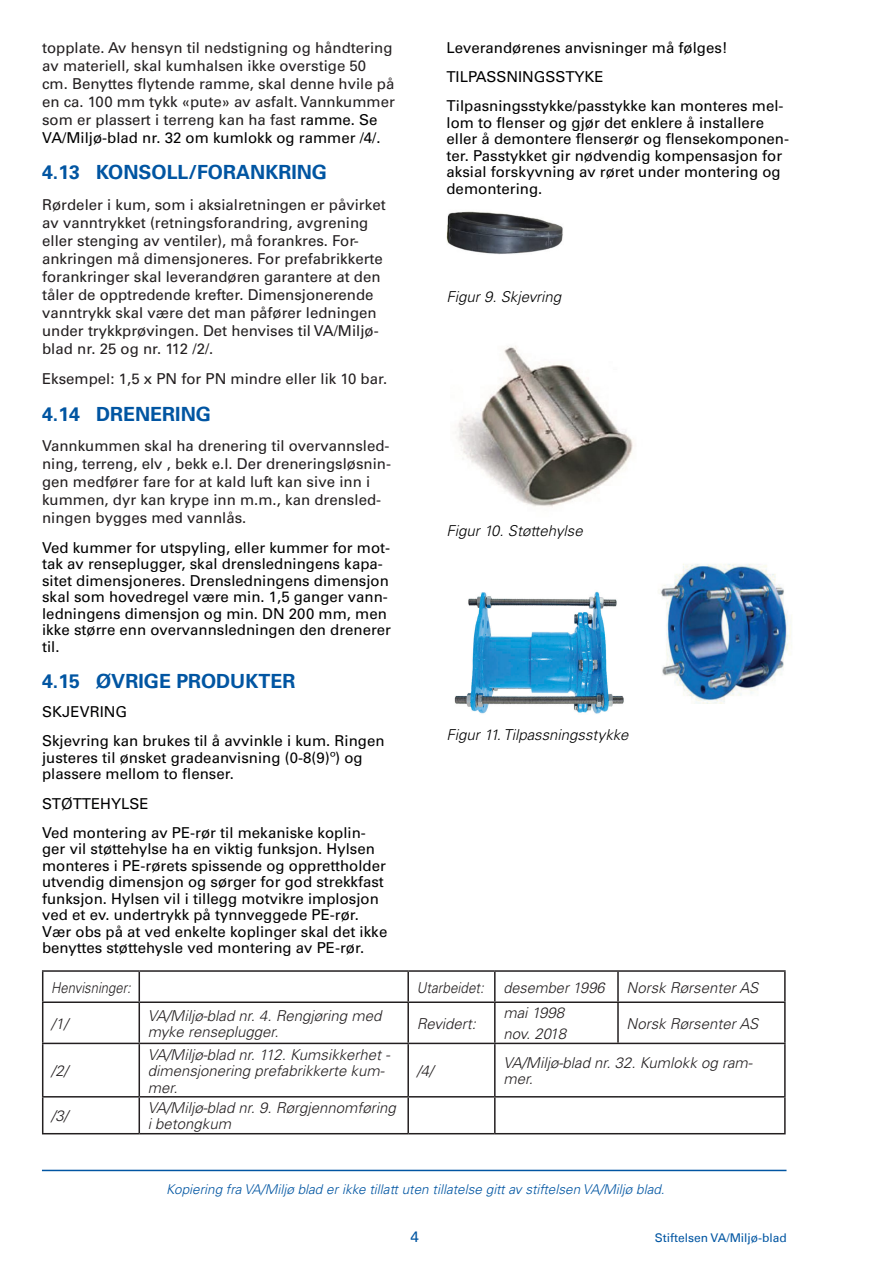
<style>
.page{position:relative;width:893px;height:1263px;background:#fff}
.page>*{position:absolute;margin:0;border:0;box-sizing:border-box;transform-origin:0 0}
.Brødtekst{font:700 19.5px "Univers LT";color:#0155a2}
.Brødtekst-2{font:15px/16.5px "Univers LT";color:#000001}
.Brødtekst-3{font:15px/18px "Univers LT";color:#231f20}
.henvisninger{font:italic 300 15px/16.5px "Univers LT";color:#231f20}
.Brødtekst-4{font:italic 300 15px "Univers LT";color:#000001}
.henvisninger-2{font:italic 300 15px "Univers LT";color:#231f20;scale:.87 1}
.henvisninger-3{font:italic 300 15px "Univers LT";color:#231f20;scale:.9 1}
.t1{font:15px "Univers LT";color:#0155a2}
.t2{font:italic 300 13.5px "Univers LT";color:#0155a2}
.t3{font:12px "Univers Com 55 Roman";color:#0155a2}
.s1{color:#000001}
</style>
<div class="page">
<hr style="left:42px;top:970px;width:97px;height:2px;background:#231f20">
<svg style="left:42px;top:972px;width:1px;height:29px"></svg>
<hr style="left:139px;top:970px;width:269px;height:2px;background:#231f20">
<svg style="left:139px;top:972px;width:1px;height:29px"></svg>
<hr style="left:408px;top:970px;width:87px;height:2px;background:#231f20">
<hr style="left:407px;top:972px;width:2px;height:29px;background:#231f20">
<hr style="left:495px;top:970px;width:123px;height:2px;background:#231f20">
<hr style="left:494px;top:972px;width:2px;height:29px;background:#231f20">
<hr style="left:618px;top:970px;width:168px;height:2px;background:#231f20">
<hr style="left:617px;top:972px;width:2px;height:29px;background:#231f20">
<hr style="left:784px;top:972px;width:2px;height:29px;background:#231f20">
<hr style="left:42px;top:1001px;width:97px;height:2px;background:#231f20">
<hr style="left:42px;top:1003px;width:1px;height:40px;background:#231f20">
<hr style="left:139px;top:1001px;width:269px;height:2px;background:#231f20">
<hr style="left:139px;top:1003px;width:1px;height:40px;background:#231f20">
<hr style="left:408px;top:1001px;width:87px;height:2px;background:#231f20">
<hr style="left:407px;top:1003px;width:2px;height:40px;background:#231f20">
<hr style="left:495px;top:1001px;width:123px;height:2px;background:#231f20">
<hr style="left:494px;top:1003px;width:2px;height:40px;background:#231f20">
<hr style="left:618px;top:1001px;width:168px;height:2px;background:#231f20">
<hr style="left:617px;top:1003px;width:2px;height:40px;background:#231f20">
<hr style="left:784px;top:1003px;width:2px;height:40px;background:#231f20">
<hr style="left:42px;top:1043px;width:97px;height:1px;background:#231f20">
<hr style="left:42px;top:1044px;width:1px;height:52px;background:#231f20">
<hr style="left:139px;top:1043px;width:269px;height:1px;background:#231f20">
<hr style="left:139px;top:1044px;width:1px;height:52px;background:#231f20">
<hr style="left:408px;top:1043px;width:87px;height:1px;background:#231f20">
<hr style="left:407px;top:1044px;width:2px;height:52px;background:#231f20">
<hr style="left:495px;top:1043px;width:123px;height:1px;background:#231f20">
<hr style="left:494px;top:1044px;width:2px;height:52px;background:#231f20">
<hr style="left:618px;top:1043px;width:168px;height:1px;background:#231f20">
<hr style="left:784px;top:1044px;width:2px;height:52px;background:#231f20">
<hr style="left:42px;top:1096px;width:97px;height:1px;background:#231f20">
<hr style="left:42px;top:1097px;width:1px;height:36px;background:#231f20">
<hr style="left:139px;top:1096px;width:269px;height:1px;background:#231f20">
<hr style="left:139px;top:1097px;width:1px;height:36px;background:#231f20">
<hr style="left:408px;top:1096px;width:87px;height:1px;background:#231f20">
<hr style="left:407px;top:1097px;width:2px;height:36px;background:#231f20">
<hr style="left:495px;top:1096px;width:123px;height:1px;background:#231f20">
<hr style="left:494px;top:1097px;width:2px;height:36px;background:#231f20">
<hr style="left:618px;top:1096px;width:168px;height:1px;background:#231f20">
<hr style="left:784px;top:1097px;width:2px;height:36px;background:#231f20">
<hr style="left:42px;top:1133px;width:97px;height:1px;background:#231f20">
<hr style="left:139px;top:1133px;width:269px;height:1px;background:#231f20">
<hr style="left:408px;top:1133px;width:87px;height:1px;background:#231f20">
<hr style="left:495px;top:1133px;width:123px;height:1px;background:#231f20">
<hr style="left:618px;top:1133px;width:168px;height:1px;background:#231f20">
<hr style="left:42px;top:1170px;width:744px;height:1px;background:#0155a2">
<img style="left:446px;top:211px;width:117px;height:43px">
<img style="left:455px;top:346px;width:178px;height:161px">
<img style="left:454px;top:591px;width:170px;height:123px">
<img style="left:661px;top:563px;width:131px;height:141px">
<p class="Brødtekst-2" style="left:446px;top:39px;width:283px">Leverandørenes anvisninger må følges!</p>
<p class="Brødtekst-2" style="left:446px;top:68px;width:159px">TILPASSNINGSSTYKE</p>
<p class="Brødtekst-2" style="left:446px;top:98px;width:344px">Tilpasningsstykke/passtykke kan monteres mel&shy;lom to flenser og gjør det enklere å installere eller å demontere flenserør og flensekomponen&shy;ter. Passtykket gir nødvendig kompensasjon for aksial forskyvning av røret under montering og demontering.</p>
<p class="Brødtekst-3" style="left:42px;top:38px;width:354px">topplate. Av hensyn til nedstigning og håndtering av materiell, skal kumhalsen ikke overstige 50 cm. Benyttes flytende ramme, skal denne hvile på en ca. 100 mm tykk «pute» av asfalt. Vannkummer som er plassert i terreng kan ha fast <span class="s1">ramme. Se VA/Miljø-blad nr. 32 om kumlokk og rammer /4/.</span></p>
<p class="Brødtekst" style="left:42px;top:161px;width:286px">4.13 KONSOLL/FORANKRING</p>
<p class="Brødtekst-3" style="left:42px;top:195px;width:345px">Rørdeler i kum, som i aksialretningen er påvirket av vanntrykket (retningsforandring, avgrening eller stenging av ventiler), må forankres. For&shy;ankringen må dimensjoneres. For prefabrikkerte forankringer skal leverandøren garantere at den tåler de opptredende krefter. Dimensjonerende vanntrykk skal være det man påfører ledningen under trykkprøvingen. Det henvises til VA/Miljø&shy;blad nr. 25 og nr. 112 /2/.</p>
<p class="Brødtekst-3" style="left:42px;top:370px;width:347px">Eksempel: 1,5 x PN for PN mindre eller lik 10 bar.</p>
<p class="Brødtekst" style="left:42px;top:402px;width:170px">4.14 DRENERING</p>
<p class="Brødtekst-3" style="left:42px;top:437px;width:350px">Vannkummen skal ha drenering til overvannsled&shy;ning, terreng, elv , bekk e.l. Der dreneringsløsnin&shy;gen medfører fare for at kald luft kan sive inn i kummen, dyr kan krype inn m.m., kan drensled&shy;ningen bygges med vannlås.</p>
<p class="Brødtekst-2" style="left:42px;top:539px;width:350px">Ved kummer for utspyling, eller kummer for mot&shy;tak av renseplugger, skal drensledningens kapa&shy;sitet dimensjoneres. Drensledningens dimensjon skal som hovedregel være min. 1,5 ganger vann&shy;ledningens dimensjon og min. DN 200 mm, men ikke større enn overvannsledningen den drenerer til.</p>
<p class="Brødtekst" style="left:42px;top:669px;width:255px">4.15 ØVRIGE PRODUKTER</p>
<p class="Brødtekst-2" style="left:42px;top:703px;width:87px">SKJEVRING</p>
<p class="Brødtekst-2" style="left:42px;top:733px;width:344px">Skjevring kan brukes til å avvinkle i kum. Ringen justeres til ønsket gradeanvisning (0-8(9)º) og plassere mellom to flenser.</p>
<p class="Brødtekst-2" style="left:42px;top:795px;width:108px">STØTTEHYLSE</p>
<p class="Brødtekst-2" style="left:42px;top:824px;width:347px">Ved montering av PE-rør til mekaniske koplin&shy;ger vil støttehylse ha en viktig funksjon. Hylsen monteres i PE-rørets spissende og opprettholder utvendig dimensjon og sørger for god strekkfast funksjon. Hylsen vil i tillegg motvikre implosjon ved et ev. undertrykk på tynnveggede PE-rør.<br>Vær obs på at ved enkelte koplinger skal det ikke benyttes støttehysle ved montering av PE-rør.</p>
<p class="henvisninger-2" style="left:51px;top:978px;width:93px">Henvisninger:</p>
<p class="henvisninger-3" style="left:417px;top:978px;width:76px">Utarbeidet:</p>
<p class="henvisninger" style="left:503px;top:979px;width:103px">desember 1996</p>
<p class="henvisninger" style="left:626px;top:979px;width:133px">Norsk Rørsenter AS</p>
<p class="henvisninger" style="left:51px;top:1015px;width:18px">/1/</p>
<p class="henvisninger" style="left:148px;top:1007px;width:235px">VA/Miljø-blad nr. 4. Rengjøring med myke renseplugger.</p>
<p class="henvisninger" style="left:417px;top:1015px;width:61px">Revidert:</p>
<p class="Brødtekst-4" style="left:446px;top:287px;width:116px">Figur 9. Skjevring</p>
<p class="Brødtekst-4" style="left:446px;top:521px;width:138px">Figur 10. Støttehylse</p>
<p class="Brødtekst-4" style="left:446px;top:726px;width:183px">Figur 11. Tilpassningsstykke</p>
<p class="henvisninger" style="left:503px;top:1005px;width:62px">mai 1998</p>
<p class="henvisninger" style="left:503px;top:1025px;width:64px">nov. 2018</p>
<p class="henvisninger" style="left:626px;top:1015px;width:133px">Norsk Rørsenter AS</p>
<p class="henvisninger" style="left:51px;top:1062px;width:18px">/2/</p>
<p class="henvisninger" style="left:148px;top:1046px;width:243px">VA/Miljø-blad nr. 112. Kumsikkerhet - dimensjonering prefabrikkerte kum&shy;mer.</p>
<p class="henvisninger" style="left:51px;top:1108px;width:18px">/3/</p>
<p class="henvisninger" style="left:148px;top:1099px;width:250px">VA/Miljø-blad nr. 9. Rørgjennomføring i betongkum</p>
<p class="henvisninger" style="left:417px;top:1062px;width:18px">/4/</p>
<p class="henvisninger" style="left:503px;top:1054px;width:251px">VA/Miljø-blad nr. 32. Kumlokk og ram&shy;mer.</p>
<p class="t2" style="left:166px;top:1181px;width:500px">Kopiering fra VA/Miljø blad er ikke tillatt uten tillatelse gitt av stiftelsen VA/Miljø blad.</p>
<p class="t1" style="left:410px;top:1228px;width:10px">4</p>
<p class="t3" style="left:655px;top:1230px;width:134px">Stiftelsen VA/Miljø-blad</p>
</div>
